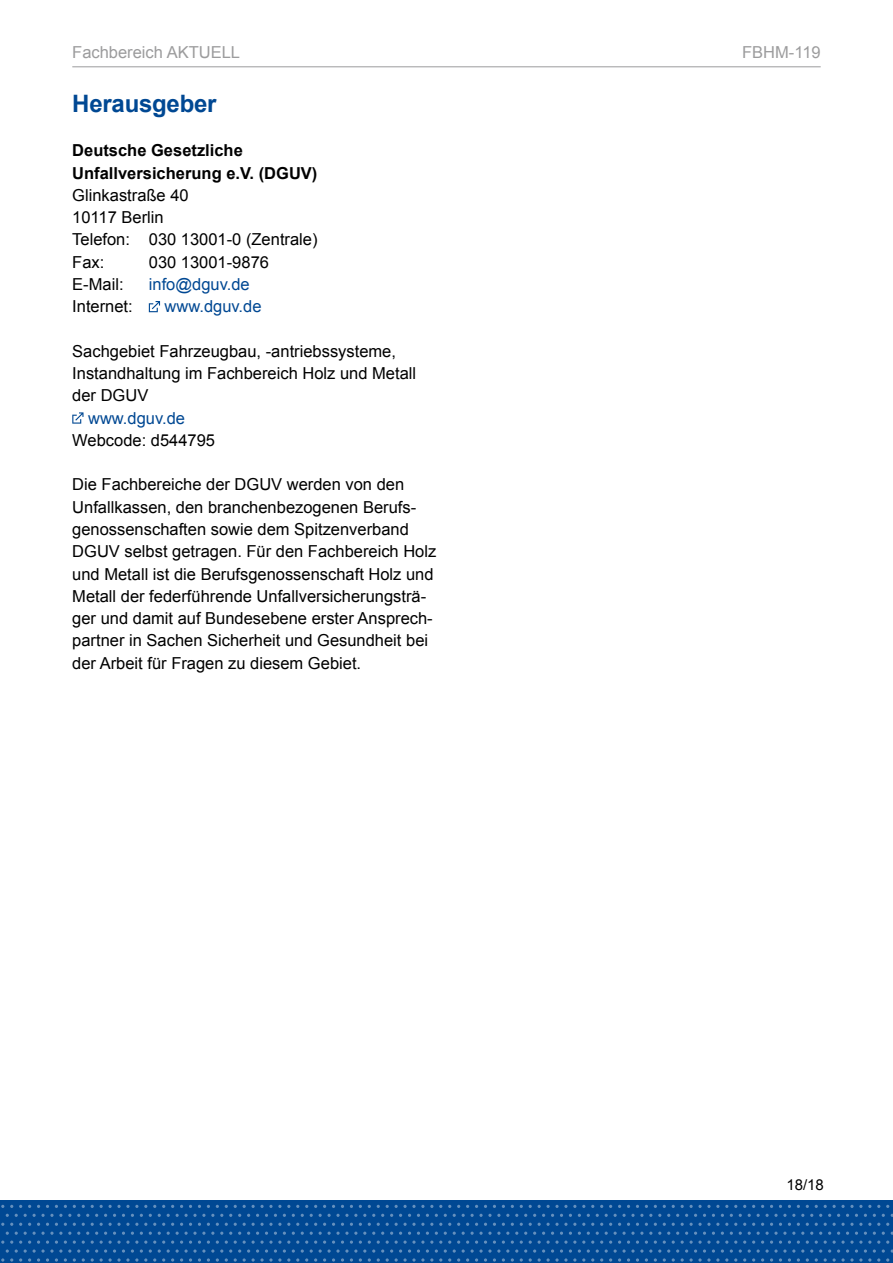
<style>
.page{position:relative;width:893px;height:1263px;background:#fff}
.page>*{position:absolute;margin:0;border:0;box-sizing:border-box;transform-origin:0 0}
._01_Überschriften_E_-_Überschrift_blau_16{font:700 24px "Arial";letter-spacing:-.01em;color:#004893}
._02_Fließtext_Fließtext_ohne_Abstand_nach{font:16.5px/22.2px "Arial";color:#000}
._02_Fließtext_Fließtext_ohne_Abstand_nach-2{font:700 16.5px/22.2px "Arial";color:#000}
.t1{font:16.5px "Arial";color:#9c9c9d}
._02_Fließtext_Fließtext_Abstand_nach{font:16.5px "Arial";color:#000}
._02_Fließtext_Fließtext_ohne_Abstand_nach-3{font:16.5px "Arial";color:#004893}
._02_Fließtext_Fließtext_Abstand_nach-2{font:16.5px "Arial";color:#004893}
.t2{font:15px "Arial";color:#000}
</style>
<div class="page">
<div style="left:0;top:1200px;width:893px;height:63px;background:#004893"></div>
<svg style="left:243px;top:1205px;width:38px;height:3px"></svg>
<svg style="left:386px;top:1205px;width:47px;height:3px"></svg>
<svg style="left:538px;top:1205px;width:38px;height:3px"></svg>
<svg style="left:681px;top:1205px;width:38px;height:3px"></svg>
<svg style="left:824px;top:1205px;width:38px;height:3px"></svg>
<svg style="left:176px;top:1214px;width:38px;height:3px"></svg>
<svg style="left:319px;top:1214px;width:38px;height:3px"></svg>
<svg style="left:462px;top:1214px;width:38px;height:3px"></svg>
<svg style="left:605px;top:1214px;width:38px;height:3px"></svg>
<svg style="left:748px;top:1214px;width:38px;height:3px"></svg>
<svg style="left:341px;top:1223px;width:361px;height:38px"></svg>
<svg style="left:703px;top:1223px;width:190px;height:38px"></svg>
<svg style="left:100px;top:1205px;width:38px;height:3px"></svg>
<svg style="left:33px;top:1214px;width:38px;height:3px"></svg>
<svg style="left:1px;top:1223px;width:339px;height:38px"></svg>
<hr style="left:72px;top:66px;width:749px;height:1px;background:#9c9c9d">
<svg style="left:149px;top:301px;width:11px;height:11px"></svg>
<svg style="left:72px;top:412px;width:12px;height:12px"></svg>
<p class="t1" style="left:72px;top:41px;width:169px">Fachbereich AKTUELL</p>
<p class="t1" style="left:742px;top:41px;width:80px">FBHM-119</p>
<h1 class="_01_Überschriften_E_-_Überschrift_blau_16" style="left:72px;top:87px;width:146px">Herausgeber</h1>
<p class="_02_Fließtext_Fließtext_ohne_Abstand_nach-2" style="left:72px;top:140px;width:247px">Deutsche Gesetzliche<br>Unfallversicherung e.V. (DGUV)</p>
<p class="_02_Fließtext_Fließtext_ohne_Abstand_nach" style="left:72px;top:184px;width:118px">Glinkastraße 40</p>
<p class="_02_Fließtext_Fließtext_ohne_Abstand_nach" style="left:72px;top:206px;width:93px">10117 Berlin</p>
<p class="_02_Fließtext_Fließtext_ohne_Abstand_nach" style="left:72px;top:229px;width:247px">Telefon: 030 13001-0 (Zentrale)</p>
<p class="_02_Fließtext_Fließtext_ohne_Abstand_nach" style="left:72px;top:251px;width:34px">Fax:</p>
<p class="_02_Fließtext_Fließtext_ohne_Abstand_nach" style="left:149px;top:251px;width:122px">030 13001-9876</p>
<p class="_02_Fließtext_Fließtext_ohne_Abstand_nach" style="left:72px;top:273px;width:53px">E-Mail:</p>
<p class="_02_Fließtext_Fließtext_ohne_Abstand_nach-3" style="left:149px;top:273px;width:102px">info@dguv.de</p>
<p class="_02_Fließtext_Fließtext_Abstand_nach" style="left:72px;top:296px;width:62px">Internet:</p>
<p class="_02_Fließtext_Fließtext_Abstand_nach-2" style="left:165px;top:296px;width:98px">www.dguv.de</p>
<p class="_02_Fließtext_Fließtext_ohne_Abstand_nach" style="left:72px;top:340px;width:345px">Sachgebiet Fahrzeugbau, -antriebssysteme,<br>Instandhaltung im Fachbereich Holz und Metall der DGUV</p>
<p class="_02_Fließtext_Fließtext_ohne_Abstand_nach-3" style="left:88px;top:407px;width:98px">www.dguv.de</p>
<p class="_02_Fließtext_Fließtext_Abstand_nach" style="left:72px;top:429px;width:144px">Webcode: d544795</p>
<p class="_02_Fließtext_Fließtext_ohne_Abstand_nach" style="left:72px;top:474px;width:366px">Die Fachbereiche der DGUV werden von den Unfallkassen, den branchenbezogenen Berufs&shy;genossenschaften sowie dem Spitzenverband DGUV selbst getragen. Für den Fachbereich Holz und Metall ist die Berufsgenossenschaft Holz und Metall der federführende Unfallversicherungsträ&shy;ger und damit auf Bundesebene erster Ansprech&shy;partner in Sachen Sicherheit und Gesundheit bei der Arbeit für Fragen zu diesem Gebiet.</p>
<p class="t2" style="left:786px;top:1175px;width:39px">18/18</p>
</div>
